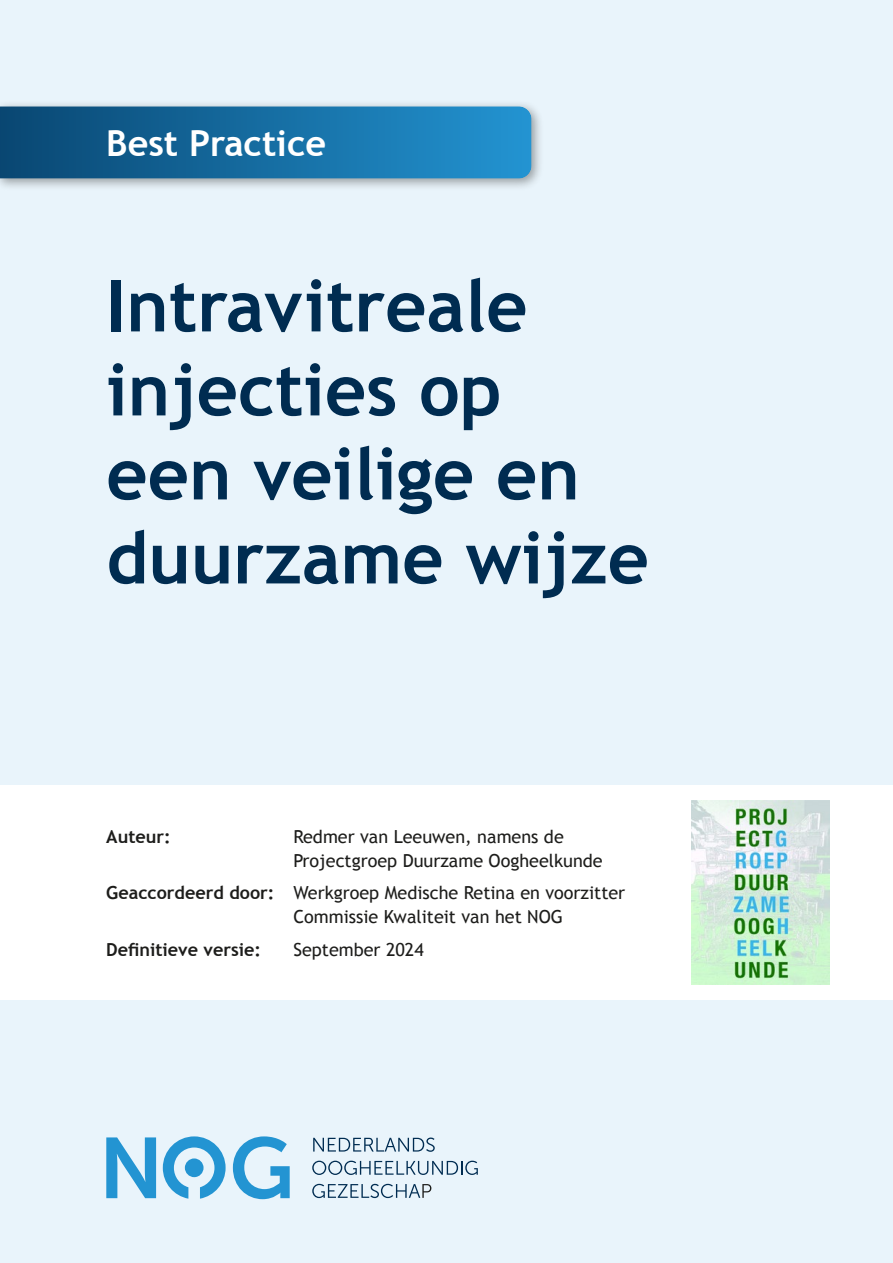
<style>
.page{position:relative;width:893px;height:1263px;background:#e9f4fb}
.page>*{position:absolute;margin:0;border:0;box-sizing:border-box;transform-origin:0 0}
.t1{font:700 72px/84px "Trebuchet MS";color:#002c51}
.t2{font:700 36px "Trebuchet MS";color:#fff}
.t3{font:18px/24px "Trebuchet MS";color:#1d1d1b}
.t4{font:700 18px "Trebuchet MS";color:#1d1d1b}
.s1{font-weight:700}
</style>
<div class="page">
<div style="left:0;top:785px;width:893px;height:215px;background:#fff"></div>
<svg style="left:106px;top:1137px;width:50px;height:61px"></svg>
<svg style="left:233px;top:1136px;width:57px;height:63px"></svg>
<svg style="left:313px;top:1137px;width:122px;height:15px"></svg>
<svg style="left:312px;top:1161px;width:166px;height:14px"></svg>
<svg style="left:312px;top:1184px;width:119px;height:14px"></svg>
<svg style="left:163px;top:1136px;width:63px;height:63px"></svg>
<div style="left:0;top:100px;width:544px;height:91px;background:#1d1d1b;opacity:.4"></div>
<svg style="left:0;top:106px;width:531px;height:73px;background:#186da1"></svg>
<img style="left:691px;top:800px;width:138px;height:185px">
<h2 class="t2" style="left:106px;top:129px;width:221px">Best Practice</h2>
<h1 class="t1" style="left:106px;top:270px;width:544px">Intravitreale injecties op<br>een veilige en duurzame wijze</h1>
<p class="t4" style="left:106px;top:829px;width:66px">Auteur:</p>
<p class="t3" style="left:293px;top:825px;width:311px">Redmer van Leeuwen, namens de<br>Projectgroep Duurzame Oogheelkunde</p>
<p class="t3" style="left:293px;top:882px;width:333px;text-indent:-187px"><span class="s1">Geaccordeerd door:</span> Werkgroep Medische Retina en voorzitter<br>Commissie Kwaliteit van het NOG</p>
<p class="t4" style="left:106px;top:938px;width:156px">Definitieve versie:</p>
<p class="t3" style="left:293px;top:938px;width:132px">September 2024</p>
</div>
